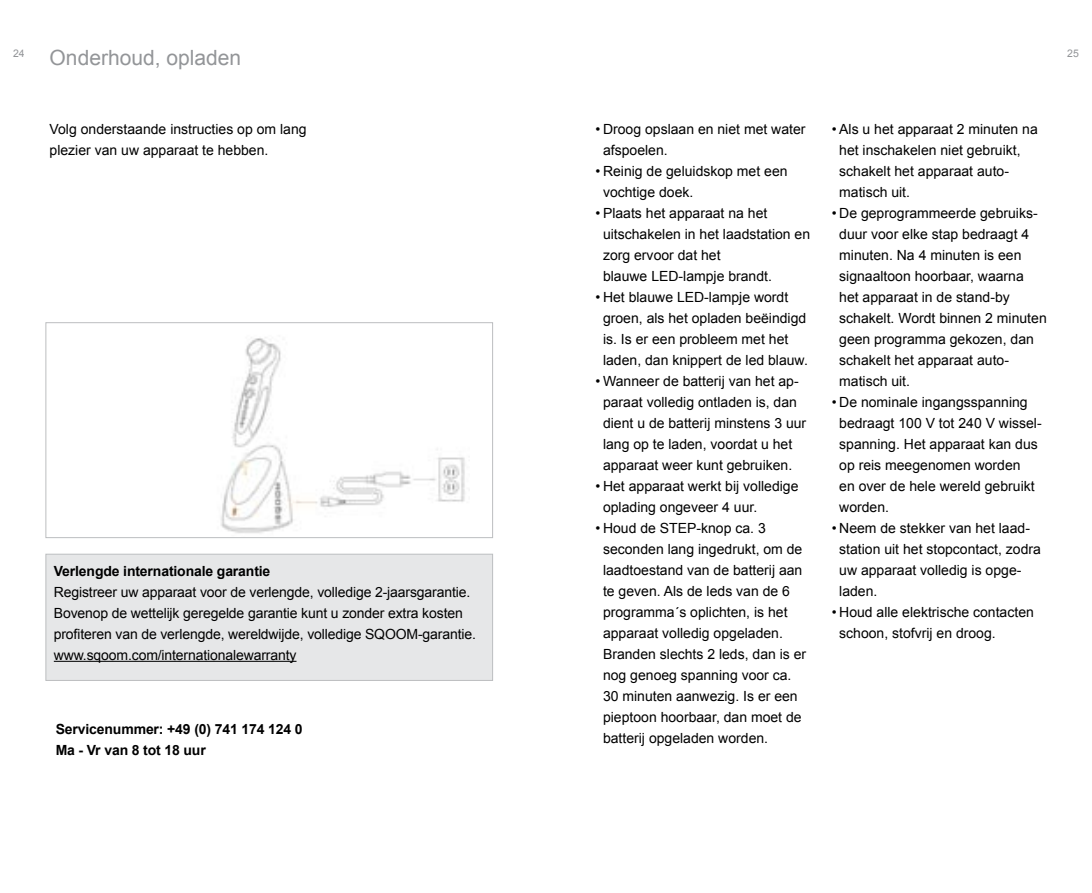
<style>
.page{position:relative;width:1092px;height:893px;background:#fff}
.page>*{position:absolute;margin:0;border:0;box-sizing:border-box;transform-origin:0 0}
.t1{font:21px "Arial";color:#939598}
.t2{font:14px/21px "Arial";color:#000}
.t3{font:700 14px/21px "Arial";letter-spacing:-.01em;color:#000}
.t4{font:10.5px "Arial";color:#939598}
</style>
<div class="page">
<div style="left:46px;top:554px;width:447px;height:127px;background:#e6e7e8;border:1px solid #bcbec0"></div>
<img style="left:221px;top:337px;width:244px;height:196px">
<div style="left:46px;top:322px;width:447px;height:216px;border:1px solid #bcbec0"></div>
<hr style="left:54px;top:661px;width:242px;height:1px;background:#000">
<h1 class="t1" style="left:50px;top:44px;width:193px">Onderhoud, opladen</h1>
<p class="t4" style="left:13px;top:47px;width:13px">24</p>
<p class="t4" style="left:1067px;top:47px;width:13px">25</p>
<p class="t2" style="left:50px;top:119px;width:258px">Volg onderstaande instructies op om lang plezier van uw apparaat te hebben.</p>
<p class="t2" style="left:603px;top:119px;width:204px;text-indent:-7px">• Droog opslaan en niet met water afspoelen.</p>
<p class="t2" style="left:603px;top:161px;width:186px;text-indent:-7px">• Reinig de geluidskop met een vochtige doek.</p>
<p class="t2" style="left:603px;top:203px;width:209px;text-indent:-7px">• Plaats het apparaat na het uitschakelen in het laadstation en zorg ervoor dat het<br>blauwe LED-lampje brandt.</p>
<p class="t2" style="left:603px;top:287px;width:206px;text-indent:-7px">• Het blauwe LED-lampje wordt groen, als het opladen beëindigd is. Is er een probleem met het laden, dan knippert de led blauw.</p>
<p class="t2" style="left:595px;top:371px;width:212px;text-align:center">• Wanneer de batterij van het ap&shy;paraat volledig ontladen is, dan dient u de batterij minstens 3 uur lang op te laden, voordat u het apparaat weer kunt gebruiken.</p>
<p class="t2" style="left:603px;top:476px;width:197px;text-indent:-7px">• Het apparaat werkt bij volledige oplading ongeveer 4 uur.</p>
<p class="t2" style="left:603px;top:518px;width:205px;text-indent:-7px">• Houd de STEP-knop ca. 3 seconden lang ingedrukt, om de laadtoestand van de batterij aan te geven. Als de leds van de 6 programma´s oplichten, is het apparaat volledig opgeladen.<br>Branden slechts 2 leds, dan is er nog genoeg spanning voor ca.<br>30 minuten aanwezig. Is er een pieptoon hoorbaar, dan moet de batterij opgeladen worden.</p>
<p class="t3" style="left:54px;top:561px;width:218px">Verlengde internationale garantie</p>
<p class="t2" style="left:54px;top:582px;width:423px">Registreer uw apparaat voor de verlengde, volledige 2-jaarsgarantie.<br>Bovenop de wettelijk geregelde garantie kunt u zonder extra kosten profiteren van de verlengde, wereldwijde, volledige SQOOM-garantie. www.sqoom.com/internationalewarranty</p>
<p class="t3" style="left:56px;top:719px;width:248px">Servicenummer: +49 (0) 741 174 124 0<br>Ma - Vr van 8 tot 18 uur</p>
<p class="t2" style="left:839px;top:119px;width:200px;text-indent:-7px">• Als u het apparaat 2 minuten na het inschakelen niet gebruikt, schakelt het apparaat auto&shy;matisch uit.</p>
<p class="t2" style="left:839px;top:203px;width:209px;text-indent:-7px">• De geprogrammeerde gebruiks&shy;duur voor elke stap bedraagt 4 minuten. Na 4 minuten is een signaaltoon hoorbaar, waarna het apparaat in de stand-by schakelt. Wordt binnen 2 minuten geen programma gekozen, dan schakelt het apparaat auto&shy;matisch uit.</p>
<p class="t2" style="left:839px;top:392px;width:204px;text-indent:-7px">• De nominale ingangsspanning bedraagt 100 V tot 240 V wissel&shy;spanning. Het apparaat kan dus op reis meegenomen worden<br>en over de hele wereld gebruikt worden.</p>
<p class="t2" style="left:839px;top:518px;width:203px;text-indent:-7px">• Neem de stekker van het laad&shy;station uit het stopcontact, zodra uw apparaat volledig is opge&shy;laden.</p>
<p class="t2" style="left:839px;top:602px;width:196px;text-indent:-7px">• Houd alle elektrische contacten schoon, stofvrij en droog.</p>
</div>
